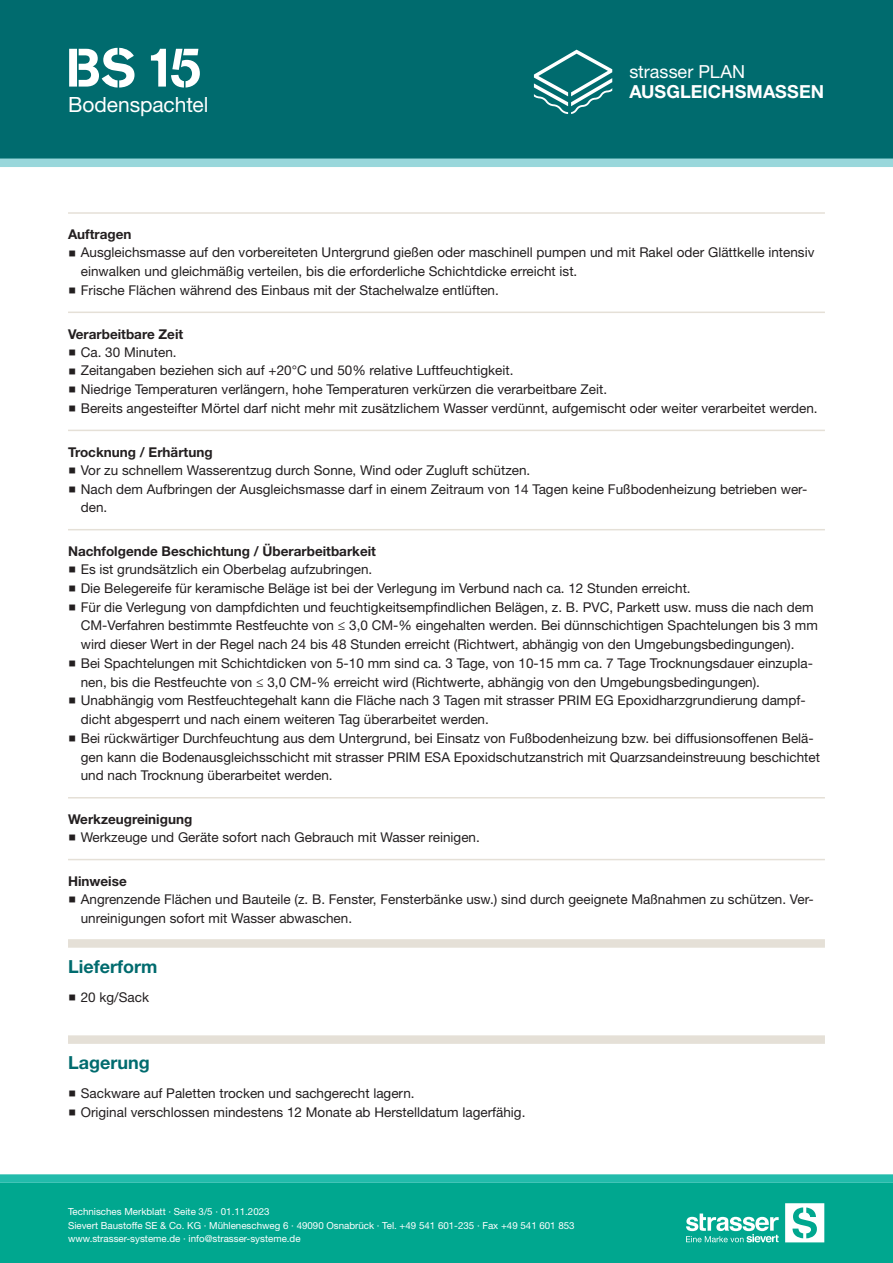
<style>
.page{position:relative;width:893px;height:1263px;background:#fff}
.page>*{position:absolute;margin:0;border:0;box-sizing:border-box;transform-origin:0 0}
.CB_AF_STR_Produkt_ku{font:700 54px "Standard CT Stencil";color:#fff}
.CB_AF_STR_Produkt_la{font:21px "Helvetica Neue LT Std";letter-spacing:-.005em;color:#fff}
.CB_AF_STR_Ueberschri{font:700 18px "Helvetica Neue LT Std";color:#006b6e}
.CB_AF_STR_Produktgru{font:700 18px "Helvetica Neue LT Std";letter-spacing:.005em;color:#fff}
.CB_AF_STR_Produktgru-2{font:18px "Helvetica Neue LT Std";color:#fff}
.t1{font:13.5px/18.8px "Helvetica Neue LT Std";color:#231f20}
.CB_AF_STR_Unterueber{font:700 13.5px "Helvetica Neue LT Std";color:#231f20}
.t2{font:9.75px/13.5px "Helvetica Neue LT Std";color:#fff}
</style>
<div class="page">
<div style="left:0;top:0;width:893px;height:159px;background:#006b6e"></div>
<div style="left:0;top:159px;width:893px;height:8px;background:#99d7db"></div>
<svg style="left:534px;top:50px;width:78px;height:64px"></svg>
<div style="left:0;top:1183px;width:893px;height:80px;background:#00a78f"></div>
<div style="left:0;top:1174px;width:893px;height:9px;background:#22bbab"></div>
<svg style="left:785px;top:1203px;width:39px;height:39px"></svg>
<svg style="left:686px;top:1213px;width:93px;height:29px"></svg>
<hr style="left:68px;top:212px;width:757px;height:2px;background:#e5e0d7">
<hr style="left:68px;top:312px;width:757px;height:1px;background:#e5e0d7">
<hr style="left:68px;top:430px;width:757px;height:1px;background:#e5e0d7">
<hr style="left:68px;top:529px;width:757px;height:1px;background:#e5e0d7">
<hr style="left:68px;top:797px;width:757px;height:1px;background:#e5e0d7">
<hr style="left:68px;top:859px;width:757px;height:1px;background:#e5e0d7">
<div style="left:68px;top:939px;width:757px;height:9px;background:#e5e0d7"></div>
<div style="left:68px;top:1035px;width:757px;height:9px;background:#e5e0d7"></div>
<p class="CB_AF_STR_Produkt_ku" style="left:66px;top:34px;width:137px">BS 15</p>
<p class="CB_AF_STR_Produkt_la" style="left:68px;top:92px;width:142px">Bodenspachtel</p>
<p class="CB_AF_STR_Produktgru-2" style="left:629px;top:61px;width:117px">strasser PLAN</p>
<p class="CB_AF_STR_Produktgru" style="left:629px;top:81px;width:196px">AUSGLEICHSMASSEN</p>
<p class="CB_AF_STR_Unterueber" style="left:68px;top:226px;width:65px">Auftragen</p>
<p class="t1" style="left:81px;top:243px;width:735px">Ausgleichsmasse auf den vorbereiteten Untergrund gießen oder maschinell pumpen und mit Rakel oder Glättkelle intensiv einwalken und gleichmäßig verteilen, bis die erforderliche Schichtdicke erreicht ist.</p>
<p class="t1" style="left:81px;top:281px;width:420px">Frische Flächen während des Einbaus mit der Stachelwalze entlüften.</p>
<p class="CB_AF_STR_Unterueber" style="left:68px;top:325px;width:117px">Verarbeitbare Zeit</p>
<p class="t1" style="left:81px;top:342px;width:97px">Ca. 30 Minuten.</p>
<p class="t1" style="left:81px;top:361px;width:434px">Zeitangaben beziehen sich auf +20°C und 50% relative Luftfeuchtigkeit.</p>
<p class="t1" style="left:81px;top:380px;width:528px">Niedrige Temperaturen verlängern, hohe Temperaturen verkürzen die verarbeitbare Zeit.</p>
<p class="t1" style="left:81px;top:399px;width:738px">Bereits angesteifter Mörtel darf nicht mehr mit zusätzlichem Wasser verdünnt, aufgemischt oder weiter verarbeitet werden.</p>
<p class="CB_AF_STR_Unterueber" style="left:68px;top:443px;width:146px">Trocknung / Erhärtung</p>
<p class="t1" style="left:81px;top:460px;width:451px">Vor zu schnellem Wasserentzug durch Sonne, Wind oder Zugluft schützen.</p>
<p class="t1" style="left:81px;top:479px;width:728px">Nach dem Aufbringen der Ausgleichsmasse darf in einem Zeitraum von 14 Tagen keine Fußbodenheizung betrieben wer&shy;den.</p>
<p class="CB_AF_STR_Unterueber" style="left:68px;top:543px;width:309px">Nachfolgende Beschichtung / Überarbeitbarkeit</p>
<p class="t1" style="left:81px;top:560px;width:293px">Es ist grundsätzlich ein Oberbelag aufzubringen.</p>
<p class="t1" style="left:81px;top:578px;width:611px">Die Belegereife für keramische Beläge ist bei der Verlegung im Verbund nach ca. 12 Stunden erreicht.</p>
<p class="t1" style="left:81px;top:597px;width:739px">Für die Verlegung von dampfdichten und feuchtigkeitsempfindlichen Belägen, z. B. PVC, Parkett usw. muss die nach dem<br>CM-Verfahren bestimmte Restfeuchte von ≤ 3,0 CM-% eingehalten werden. Bei dünnschichtigen Spachtelungen bis 3 mm wird dieser Wert in der Regel nach 24 bis 48 Stunden erreicht (Richtwert, abhängig von den Umgebungsbedingungen).</p>
<p class="t1" style="left:81px;top:653px;width:734px">Bei Spachtelungen mit Schichtdicken von 5-10 mm sind ca. 3 Tage, von 10-15 mm ca. 7 Tage Trocknungsdauer einzupla&shy;nen, bis die Restfeuchte von ≤ 3,0 CM-% erreicht wird (Richtwerte, abhängig von den Umgebungsbedingungen).</p>
<p class="t1" style="left:81px;top:691px;width:726px">Unabhängig vom Restfeuchtegehalt kann die Fläche nach 3 Tagen mit strasser PRIM EG Epoxidharzgrundierung dampf&shy;dicht abgesperrt und nach einem weiteren Tag überarbeitet werden.</p>
<p class="t1" style="left:81px;top:728px;width:741px">Bei rückwärtiger Durchfeuchtung aus dem Untergrund, bei Einsatz von Fußbodenheizung bzw. bei diffusionsoffenen Belä&shy;gen kann die Bodenausgleichsschicht mit strasser PRIM ESA Epoxidschutzanstrich mit Quarzsandeinstreuung beschichtet und nach Trocknung überarbeitet werden.</p>
<p class="CB_AF_STR_Unterueber" style="left:68px;top:811px;width:126px">Werkzeugreinigung</p>
<p class="t1" style="left:81px;top:828px;width:401px">Werkzeuge und Geräte sofort nach Gebrauch mit Wasser reinigen.</p>
<p class="CB_AF_STR_Unterueber" style="left:68px;top:873px;width:60px">Hinweise</p>
<p class="t1" style="left:81px;top:890px;width:734px">Angrenzende Flächen und Bauteile (z. B. Fenster, Fensterbänke usw.) sind durch geeignete Maßnahmen zu schützen. Ver&shy;unreinigungen sofort mit Wasser abwaschen.</p>
<p class="CB_AF_STR_Ueberschri" style="left:68px;top:956px;width:91px">Lieferform</p>
<p class="t1" style="left:81px;top:987px;width:70px">20 kg/Sack</p>
<p class="CB_AF_STR_Ueberschri" style="left:68px;top:1052px;width:83px">Lagerung</p>
<p class="t1" style="left:81px;top:1084px;width:335px">Sackware auf Paletten trocken und sachgerecht lagern.</p>
<p class="t1" style="left:81px;top:1102px;width:446px">Original verschlossen mindestens 12 Monate ab Herstelldatum lagerfähig.</p>
<p class="t2" style="left:68px;top:1205px;width:508px">Technisches Merkblatt · Seite 3/5 · 01.11.2023<br>Sievert Baustoffe SE &amp; Co. KG · Mühleneschweg 6 · 49090 Osnabrück · Tel. +49 541 601-235 · Fax +49 541 601 853 www.strasser-systeme.de · info@strasser-systeme.de</p>
</div>
